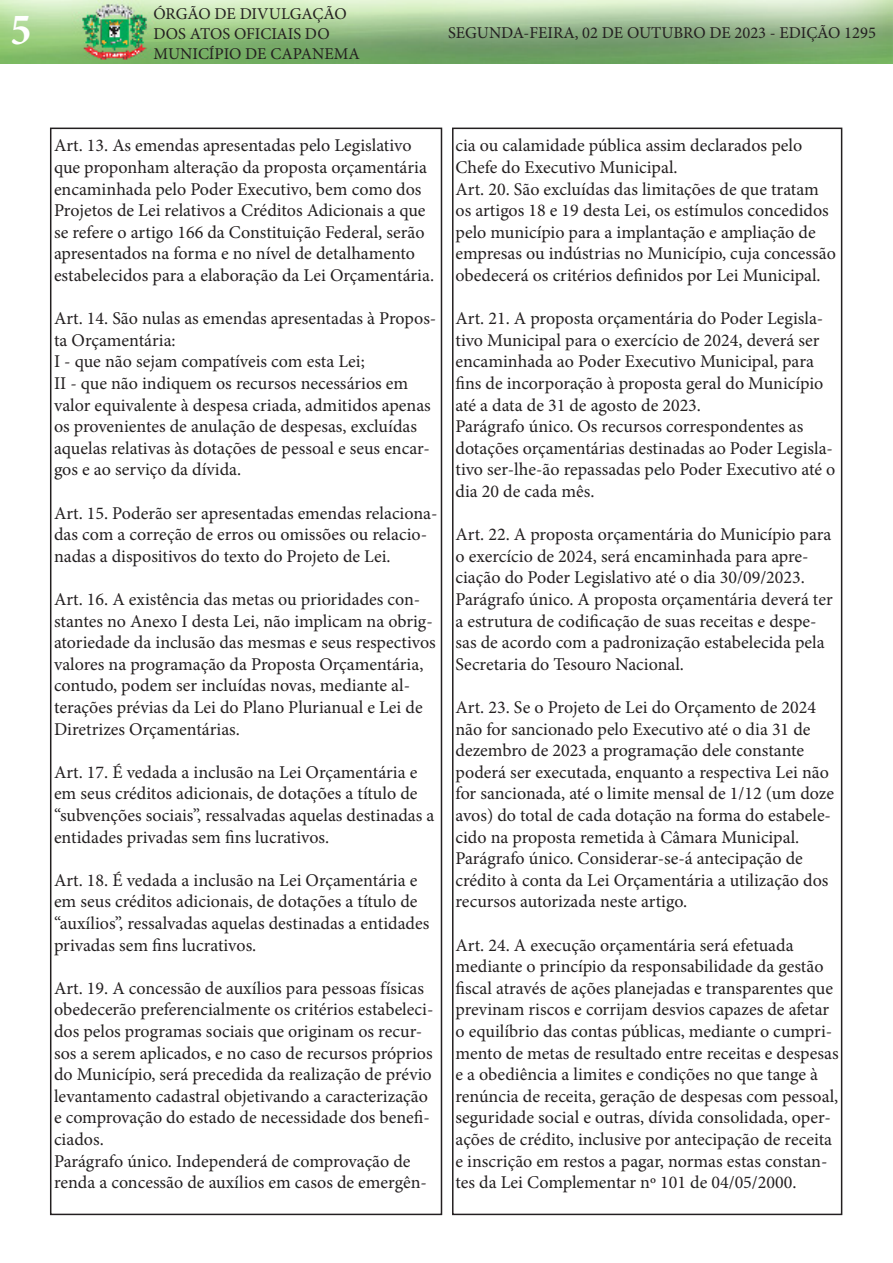
<style>
.page{position:relative;width:893px;height:1263px;background:#fff}
.page>*{position:absolute;margin:0;border:0;box-sizing:border-box;transform-origin:0 0}
.t1{font:700 condensed 45px "Minion Pro";color:#fff}
.t2{font:18px/21.6px "Minion Pro";color:#231f20}
.t3{font:16.5px/19.8px "Minion Pro";color:#231f20}
</style>
<div class="page">
<div style="left:50px;top:128px;width:392px;height:1087px;border:2px solid #231f20"></div>
<img style="left:0;top:0;width:893px;height:64px">
<div style="left:452px;top:128px;width:390px;height:1087px;border:2px solid #231f20"></div>
<h1 class="t1" style="left:11px;top:-1px;width:22px">5</h1>
<p class="t3" style="left:153px;top:4px;width:208px">ÓRGÃO DE DIVULGAÇÃO<br>DOS ATOS OFICIAIS DO<br>MUNICÍPIO DE CAPANEMA</p>
<p class="t3" style="left:448px;top:23px;width:429px">SEGUNDA-FEIRA, 02 DE OUTUBRO DE 2023 - EDIÇÃO 1295</p>
<p class="t2" style="left:54px;top:135px;width:382px">Art. 13. As emendas apresentadas pelo Legislativo que proponham alteração da proposta orçamentária encaminhada pelo Poder Executivo, bem como dos Projetos de Lei relativos a Créditos Adicionais a que se refere o artigo 166 da Constituição Federal, serão apresentados na forma e no nível de detalhamento estabelecidos para a elaboração da Lei Orçamentária.</p>
<p class="t2" style="left:54px;top:308px;width:384px">Art. 14. São nulas as emendas apresentadas à Propos&shy;ta Orçamentária:</p>
<p class="t2" style="left:54px;top:351px;width:312px">I - que não sejam compatíveis com esta Lei;</p>
<p class="t2" style="left:54px;top:372px;width:378px">II - que não indiquem os recursos necessários em valor equivalente à despesa criada, admitidos apenas os provenientes de anulação de despesas, excluídas aquelas relativas às dotações de pessoal e seus encar&shy;gos e ao serviço da dívida.</p>
<p class="t2" style="left:54px;top:502px;width:385px">Art. 15. Poderão ser apresentadas emendas relaciona&shy;das com a correção de erros ou omissões ou relacio&shy;nadas a dispositivos do texto do Projeto de Lei.</p>
<p class="t2" style="left:54px;top:588px;width:383px">Art. 16. A existência das metas ou prioridades con&shy;stantes no Anexo I desta Lei, não implicam na obrig&shy;atoriedade da inclusão das mesmas e seus respectivos valores na programação da Proposta Orçamentária, contudo, podem ser incluídas novas, mediante al&shy;terações prévias da Lei do Plano Plurianual e Lei de Diretrizes Orçamentárias.</p>
<p class="t2" style="left:54px;top:761px;width:382px">Art. 17. É vedada a inclusão na Lei Orçamentária e em seus créditos adicionais, de dotações a título de “subvenções sociais”, ressalvadas aquelas destinadas a entidades privadas sem fins lucrativos.</p>
<p class="t2" style="left:54px;top:869px;width:377px">Art. 18. É vedada a inclusão na Lei Orçamentária e em seus créditos adicionais, de dotações a título de “auxílios”, ressalvadas aquelas destinadas a entidades privadas sem fins lucrativos.</p>
<p class="t2" style="left:54px;top:977px;width:381px">Art. 19. A concessão de auxílios para pessoas físicas obedecerão preferencialmente os critérios estabeleci&shy;dos pelos programas sociais que originam os recur&shy;sos a serem aplicados, e no caso de recursos próprios do Município, será precedida da realização de prévio levantamento cadastral objetivando a caracterização e comprovação do estado de necessidade dos benefi&shy;ciados.</p>
<p class="t2" style="left:54px;top:1150px;width:374px">Parágrafo único. Independerá de comprovação de renda a concessão de auxílios em casos de emergên-</p>
<p class="t2" style="left:455px;top:135px;width:348px">cia ou calamidade pública assim declarados pelo<br>Chefe do Executivo Municipal.</p>
<p class="t2" style="left:455px;top:178px;width:382px">Art. 20. São excluídas das limitações de que tratam os artigos 18 e 19 desta Lei, os estímulos concedidos pelo município para a implantação e ampliação de empresas ou indústrias no Município, cuja concessão obedecerá os critérios definidos por Lei Municipal.</p>
<p class="t2" style="left:455px;top:308px;width:369px">Art. 21. A proposta orçamentária do Poder Legisla&shy;tivo Municipal para o exercício de 2024, deverá ser encaminhada ao Poder Executivo Municipal, para fins de incorporação à proposta geral do Município até a data de 31 de agosto de 2023.</p>
<p class="t2" style="left:455px;top:416px;width:381px">Parágrafo único. Os recursos correspondentes as dotações orçamentárias destinadas ao Poder Legisla&shy;tivo ser-lhe-ão repassadas pelo Poder Executivo até o dia 20 de cada mês.</p>
<p class="t2" style="left:455px;top:524px;width:377px">Art. 22. A proposta orçamentária do Município para o exercício de 2024, será encaminhada para apre&shy;ciação do Poder Legislativo até o dia 30/09/2023.</p>
<p class="t2" style="left:455px;top:588px;width:379px">Parágrafo único. A proposta orçamentária deverá ter a estrutura de codificação de suas receitas e despe&shy;sas de acordo com a padronização estabelecida pela Secretaria do Tesouro Nacional.</p>
<p class="t2" style="left:455px;top:696px;width:380px">Art. 23. Se o Projeto de Lei do Orçamento de 2024 não for sancionado pelo Executivo até o dia 31 de dezembro de 2023 a programação dele constante poderá ser executada, enquanto a respectiva Lei não for sancionada, até o limite mensal de 1/12 (um doze avos) do total de cada dotação na forma do estabele&shy;cido na proposta remetida à Câmara Municipal.</p>
<p class="t2" style="left:455px;top:848px;width:374px">Parágrafo único. Considerar-se-á antecipação de crédito à conta da Lei Orçamentária a utilização dos recursos autorizada neste artigo.</p>
<p class="t2" style="left:455px;top:934px;width:385px">Art. 24. A execução orçamentária será efetuada mediante o princípio da responsabilidade da gestão fiscal através de ações planejadas e transparentes que previnam riscos e corrijam desvios capazes de afetar o equilíbrio das contas públicas, mediante o cumpri&shy;mento de metas de resultado entre receitas e despesas e a obediência a limites e condições no que tange à renúncia de receita, geração de despesas com pessoal, seguridade social e outras, dívida consolidada, oper&shy;ações de crédito, inclusive por antecipação de receita e inscrição em restos a pagar, normas estas constan&shy;tes da Lei Complementar nº 101 de 04/05/2000.</p>
</div>
